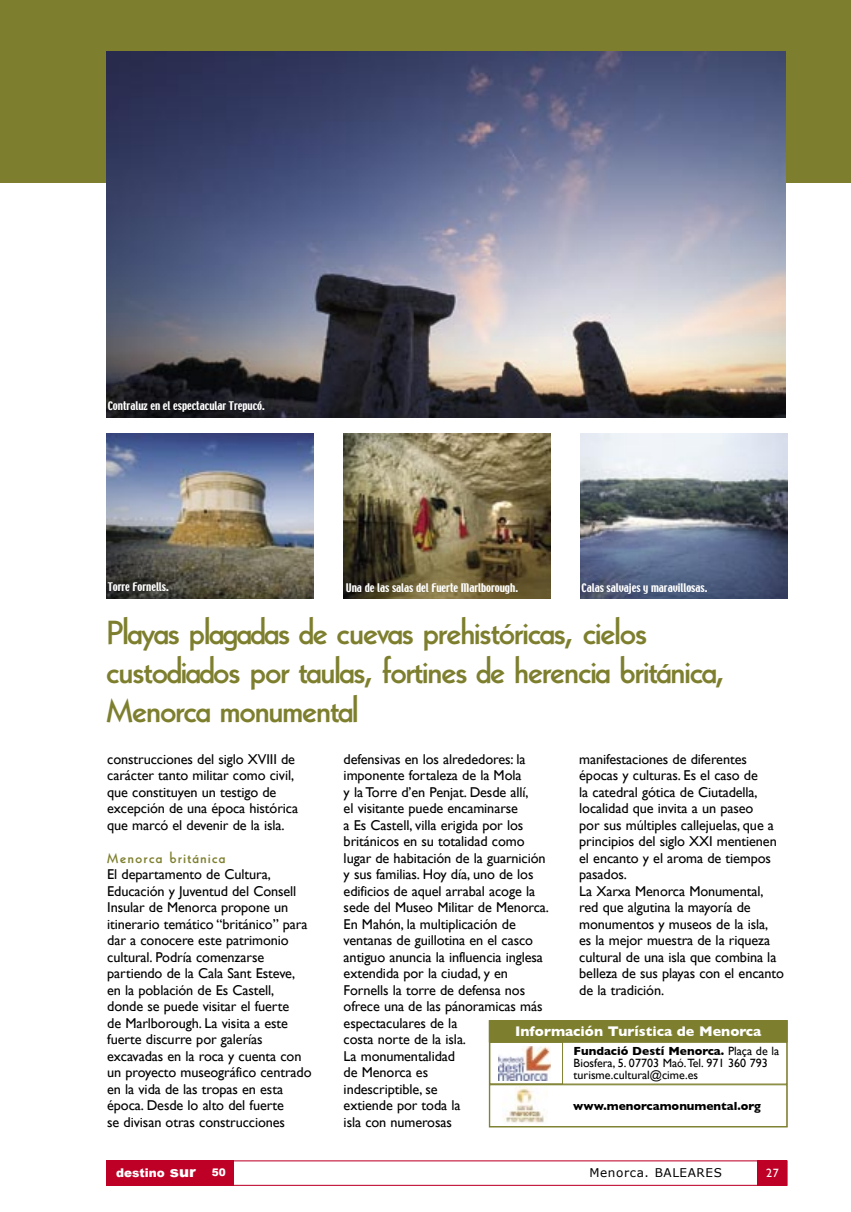
<style>
.page{position:relative;width:851px;height:1212px;background:#fff}
.page>*{position:absolute;margin:0;border:0;box-sizing:border-box;transform-origin:0 0}
.Destacado_ok{font:39px/39px "Cable";letter-spacing:-.01em;color:#7d7f2e}
.Entradilla{font:16.5px "Cable";letter-spacing:.1em;color:#7d7f2e}
.Entradilla-2{font:14.25px/16.5px "Gill Sans";letter-spacing:-.005em;color:#000}
.t1{font:700 14.25px "Gill Sans";color:#fff}
.t2{font:12px/12px "Gill Sans";color:#000}
.t3{font:700 12px "Gill Sans";color:#000}
.t4{font:12px "Verdana";letter-spacing:.05em;color:#000}
.t5{font:900 12px "Arial";color:#fff}
.t6{font:12px "Gill Sans";color:#fff}
.t7{font:10.5px "Techno";color:#fff}
.t8{font:900 10.5px "Arial";color:#fff}
.s1{font-weight:700}
.s2{font-size:15px}
</style>
<div class="page">
<div style="left:0;top:0;width:850px;height:182px;background:#7d7f2e"></div>
<div style="left:107px;top:1160px;width:680px;height:26px;border:1px solid #be0027"></div>
<div style="left:761px;top:1160px;width:26px;height:25px;background:#be0027"></div>
<div style="left:757px;top:1160px;width:29px;height:25px;background:#be0027"></div>
<div style="left:106px;top:1160px;width:128px;height:25px;background:#be0027"></div>
<div style="left:489px;top:1042px;width:298px;height:42px;border:1px solid #7d7f2e"></div>
<div style="left:489px;top:1084px;width:298px;height:43px;border:1px solid #7d7f2e"></div>
<div style="left:489px;top:1042px;width:74px;height:42px;border:1px solid #7d7f2e"></div>
<div style="left:489px;top:1020px;width:298px;height:22px;background:#7d7f2e"></div>
<img style="left:499px;top:1047px;width:51px;height:33px">
<img style="left:106px;top:51px;width:679px;height:366px">
<img style="left:106px;top:434px;width:207px;height:164px">
<img style="left:343px;top:434px;width:207px;height:164px">
<img style="left:580px;top:434px;width:207px;height:164px">
<img style="left:502px;top:1086px;width:43px;height:37px">
<p class="t7" style="left:108px;top:398px;width:158px">Contraluz en el espectacular Trepucó.</p>
<p class="t7" style="left:108px;top:580px;width:62px">Torre Fornells.</p>
<p class="t7" style="left:346px;top:581px;width:174px">Una de las salas del Fuerte Marlborough.</p>
<p class="t7" style="left:581px;top:581px;width:127px">Calas salvajes y maravillosas.</p>
<p class="Destacado_ok" style="left:106px;top:613px;width:619px">Playas plagadas de cuevas prehistóricas, cielos custodiados por taulas, fortines de herencia británica,<br>Menorca monumental</p>
<p class="Entradilla-2" style="left:107px;top:750px;width:192px">construcciones del siglo XVIII de carácter tanto militar como civil, que constituyen un testigo de excepción de una época histórica que marcó el devenir de la isla.</p>
<p class="Entradilla" style="left:107px;top:849px;width:119px">Menorca británica</p>
<p class="Entradilla-2" style="left:107px;top:866px;width:206px">El departamento de Cultura,<br>Educación y Juventud del Consell<br>Insular de Menorca propone un itinerario temático “británico” para dar a conocere este patrimonio cultural. Podría comenzarse partiendo de la Cala Sant Esteve, en la población de Es Castell, donde se puede visitar el fuerte<br>de Marlborough. La visita a este fuerte discurre por galerías excavadas en la roca y cuenta con un proyecto museográfico centrado en la vida de las tropas en esta época. Desde lo alto del fuerte<br>se divisan otras construcciones</p>
<p class="Entradilla-2" style="left:343px;top:750px;width:207px">defensivas en los alrededores: la imponente fortaleza de la Mola<br>y la Torre d’en Penjat. Desde allí,<br>el visitante puede encaminarse<br>a Es Castell, villa erigida por los británicos en su totalidad como lugar de habitación de la guarnición y sus familias. Hoy día, uno de los edificios de aquel arrabal acoge la sede del Museo Militar de Menorca.<br>En Mahón, la multiplicación de ventanas de guillotina en el casco antiguo anuncia la influencia inglesa extendida por la ciudad, y en<br>Fornells la torre de defensa nos ofrece una de las pánoramicas más espectaculares de la<br>costa norte de la isla.<br>La monumentalidad<br>de Menorca es<br>indescriptible, se<br>extiende por toda la<br>isla con numerosas</p>
<p class="Entradilla-2" style="left:579px;top:750px;width:199px">manifestaciones de diferentes épocas y culturas. Es el caso de<br>la catedral gótica de Ciutadella, localidad que invita a un paseo por sus múltiples callejuelas, que a principios del siglo XXI mentienen el encanto y el aroma de tiempos pasados.</p>
<p class="Entradilla-2" style="left:579px;top:882px;width:206px">La Xarxa Menorca Monumental, red que algutina la mayoría de monumentos y museos de la isla, es la mejor muestra de la riqueza cultural de una isla que combina la belleza de sus playas con el encanto de la tradición.</p>
<p class="t1" style="left:515px;top:1023px;width:247px">Información Turística de Menorca</p>
<p class="t2" style="left:573px;top:1045px;width:207px"><span class="s1">Fundació Destí Menorca.</span> Plaça de la<br>Biosfera, 5. 07703 Maó. Tel. 971 360 793</p>
<p class="t2" style="left:573px;top:1069px;width:126px">turisme.cultural@cime.es</p>
<p class="t3" style="left:573px;top:1099px;width:189px">www.menorcamonumental.org</p>
<p class="t5" style="left:116px;top:1166px;width:81px">destino <span class="s2">sur</span></p>
<p class="t8" style="left:212px;top:1167px;width:16px">50</p>
<p class="t4" style="left:589px;top:1165px;width:134px">Menorca. BALEARES</p>
<p class="t6" style="left:766px;top:1166px;width:14px">09</p>
<p class="t6" style="left:766px;top:1166px;width:14px">27</p>
</div>
